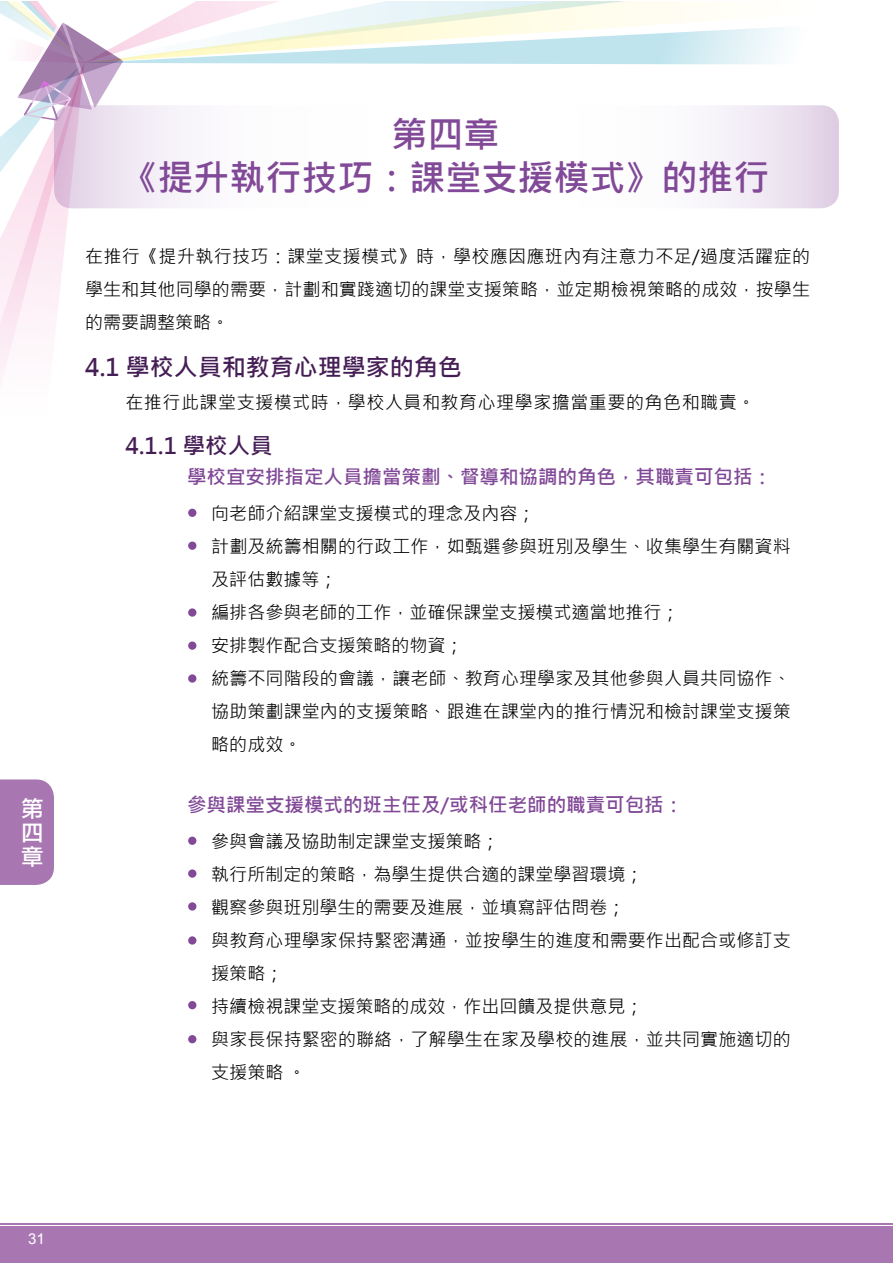
<style>
.page{position:relative;width:893px;height:1263px;background:#fff}
.page>*{position:absolute;margin:0;border:0;box-sizing:border-box;transform-origin:0 0}
.t1{font:700 36px/43.2px "Microsoft Jheng Hei";color:#814997;text-align:center}
.t2{font:700 24px "Microsoft Jheng Hei";color:#461e56}
.t3{font:700 22.5px "Microsoft Jheng Hei";color:#461e56}
.t4{font:22.5px/24px "Li Gothic Med";color:#fff;text-align:justify}
.t5{font:700 19.5px "Microsoft Jheng Hei";color:#814997}
.t6{font:18px/33px "Microsoft Jheng Hei";letter-spacing:.005em;color:#000}
.t7{font:18px "Microsoft Jheng Hei";letter-spacing:.03em;color:#000}
.t8{font:15px "Arial";color:#fff}
</style>
<div class="page">
<svg style="left:0;top:1px;width:839px;height:384px"></svg>
<div style="left:0;top:1227px;width:892px;height:36px;background:#a877b2"></div>
<hr style="left:0;top:1223px;width:892px;height:2px;background:#a877b2">
<svg style="left:54px;top:105px;width:785px;height:103px"></svg>
<div style="left:188px;top:509px;width:8px;height:8px;background:#814997;border-radius:50%"></div>
<div style="left:188px;top:837px;width:8px;height:8px;background:#814997;border-radius:50%"></div>
<div style="left:188px;top:869px;width:8px;height:9px;background:#814997;border-radius:50%"></div>
<div style="left:188px;top:608px;width:8px;height:9px;background:#814997;border-radius:50%"></div>
<div style="left:188px;top:936px;width:8px;height:9px;background:#814997;border-radius:50%"></div>
<div style="left:188px;top:1035px;width:8px;height:8px;background:#814997;border-radius:50%"></div>
<div style="left:188px;top:641px;width:8px;height:9px;background:#814997;border-radius:50%"></div>
<div style="left:188px;top:541px;width:8px;height:9px;background:#814997;border-radius:50%"></div>
<div style="left:188px;top:902px;width:8px;height:8px;background:#814997;border-radius:50%"></div>
<div style="left:188px;top:1001px;width:8px;height:8px;background:#814997;border-radius:50%"></div>
<div style="left:188px;top:674px;width:8px;height:9px;background:#814997;border-radius:50%"></div>
<div style="left:0;top:779px;width:54px;height:106px;background:#a877b2"></div>
<p class="t4" style="left:21px;top:796px;width:24px">第四章</p>
<h1 class="t1" style="left:121px;top:111px;width:649px">第四章<br>《提升執行技巧：課堂支援模式》的推行</h1>
<p class="t6" style="left:85px;top:239px;width:726px;text-align:justify">在推行《提升執行技巧：課堂支援模式》時，學校應因應班內有注意力不足/過度活躍症的學生和其他同學的需要，計劃和實踐適切的課堂支援策略，並定期檢視策略的成效，按學生的需要調整策略。</p>
<h2 class="t2" style="left:85px;top:350px;width:378px">4.1 學校人員和教育心理學家的角色</h2>
<p class="t7" style="left:125px;top:390px;width:631px">在推行此課堂支援模式時，學校人員和教育心理學家擔當重要的角色和職責。</p>
<p class="t3" style="left:125px;top:430px;width:149px">4.1.1 學校人員</p>
<p class="t5" style="left:187px;top:463px;width:587px">學校宜安排指定人員擔當策劃、督導和協調的角色，其職責可包括：</p>
<p class="t6" style="left:211px;top:496px;width:581px">向老師介紹課堂支援模式的理念及內容；<br>計劃及統籌相關的行政工作，如甄選參與班別及學生、收集學生有關資料及評估數據等；<br>編排各參與老師的工作，並確保課堂支援模式適當地推行；<br>安排製作配合支援策略的物資；<br>統籌不同階段的會議，讓老師、教育心理學家及其他參與人員共同協作、協助策劃課堂內的支援策略、跟進在課堂內的推行情況和檢討課堂支援策略的成效。</p>
<p class="t5" style="left:187px;top:791px;width:498px">參與課堂支援模式的班主任及/或科任老師的職責可包括：</p>
<p class="t6" style="left:211px;top:824px;width:581px">參與會議及協助制定課堂支援策略；<br>執行所制定的策略，為學生提供合適的課堂學習環境；<br>觀察參與班別學生的需要及進展，並填寫評估問卷；<br>與教育心理學家保持緊密溝通，並按學生的進度和需要作出配合或修訂支援策略；<br>持續檢視課堂支援策略的成效，作出回饋及提供意見；<br>與家長保持緊密的聯絡，了解學生在家及學校的進展，並共同實施適切的支援策略 。</p>
<p class="t8" style="left:28px;top:1231px;width:18px">31</p>
</div>
